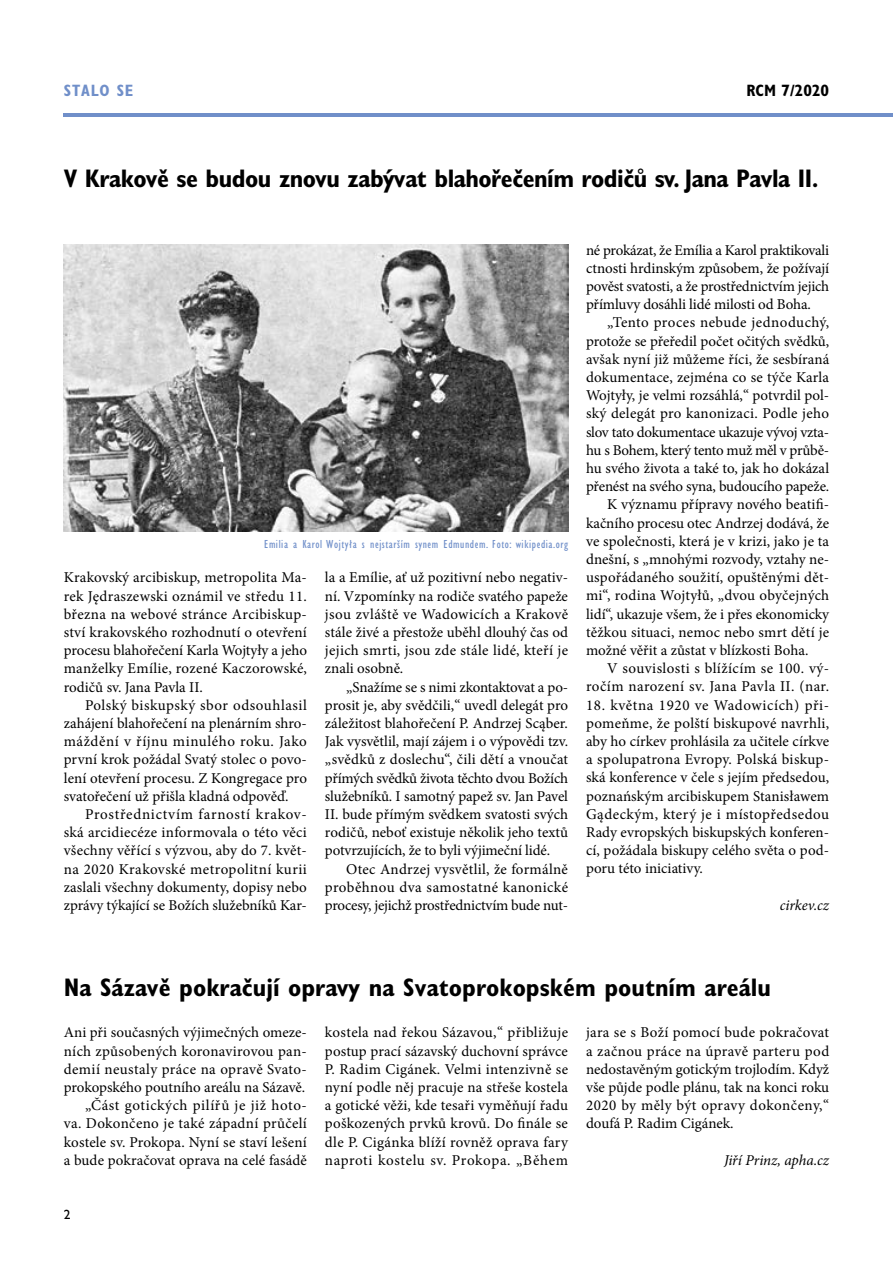
<style>
.page{position:relative;width:893px;height:1263px;background:#fff}
.page>*{position:absolute;margin:0;border:0;box-sizing:border-box;transform-origin:0 0}
.t1{font:700 condensed 25.5px "Gill Sans Std";letter-spacing:-.02em;color:#000}
.t2{font:700 condensed 25.5px "Gill Sans Std";color:#000}
.t3{font:700 condensed 16.5px "Gill Sans Std";color:#000}
.t4{font:700 condensed 16.5px "Gill Sans Std";color:#708fc9}
.t5{font:15px/18.1px "Minion Pro";letter-spacing:.005em;color:#000;text-align:justify}
.t6{font:15px "Minion Pro";letter-spacing:.03em;color:#000}
.t7{font:15px "Minion Pro";letter-spacing:-.015em;color:#000}
.t8{font:15px "Minion Pro";letter-spacing:.025em;color:#000}
.t9{font:15px "Minion Pro";letter-spacing:-.02em;color:#000}
.t10{font:italic 15px "Minion Pro";letter-spacing:-.005em;color:#000}
.t11{font:13.5px "Gill Sans Std";color:#000}
.t12{font:condensed 12px "Gill Sans Std";letter-spacing:.05em;color:#708fc9}
</style>
<div class="page">
<hr style="left:64px;top:113px;width:829px;height:4px;background:#708fc9">
<img style="left:64px;top:244px;width:504px;height:287px">
<p class="t4" style="left:64px;top:81px;width:71px">stalo se</p>
<p class="t3" style="left:746px;top:81px;width:84px">RCM 7/2020</p>
<h1 class="t1" style="left:64px;top:164px;width:756px">V Krakově se budou znovu zabývat blahořečením rodičů sv. Jana Pavla II.</h1>
<p class="t12" style="left:264px;top:537px;width:306px">Emilia a Karol Wojtyła s nejstarším synem Edmundem. Foto: wikipedia.org</p>
<p class="t5" style="left:64px;top:569px;width:245px">Krakovský arcibiskup, metropolita Ma&shy;rek Jędraszewski oznámil ve středu 11. března na webové stránce Arcibiskup&shy;ství krakovského rozhodnutí o otevření procesu blahořečení Karla Wojtyły a jeho manželky Emílie, rozené Kaczorowské, rodičů sv. Jana Pavla II.</p>
<p class="t5" style="left:64px;top:696px;width:245px;text-indent:21px">Polský biskupský sbor odsouhlasil zahájení blahořečení na plenárním shro&shy;máždění v říjnu minulého roku. Jako první krok požádal Svatý stolec o povo&shy;lení otevření procesu. Z Kongregace pro svatořečení už přišla kladná odpověď.</p>
<p class="t5" style="left:64px;top:805px;width:245px;text-indent:21px">Prostřednictvím farností krakov&shy;ská arcidiecéze informovala o této věci všechny věřící s výzvou, aby do 7. květ&shy;na 2020 Krakovské metropolitní kurii zaslali všechny dokumenty, dopisy nebo zprávy týkající se Božích služebníků Kar-</p>
<p class="t5" style="left:325px;top:568px;width:245px">la a Emílie, ať už pozitivní nebo negativ&shy;ní. Vzpomínky na rodiče svatého papeže jsou zvláště ve Wadowicích a Krakově stále živé a přestože uběhl dlouhý čas od jejich smrti, jsou zde stále lidé, kteří je znali osobně.</p>
<p class="t5" style="left:325px;top:678px;width:245px;text-indent:21px">„Snažíme se s nimi zkontaktovat a po&shy;prosit je, aby svědčili,“ uvedl delegát pro záležitost blahořečení P. Andrzej Scąber.<br>Jak vysvětlil, mají zájem i o výpovědi tzv. „svědků z doslechu“, čili dětí a vnoučat přímých svědků života těchto dvou Božích služebníků. I samotný papež sv. Jan Pavel II. bude přímým svědkem svatosti svých rodičů, neboť existuje několik jeho textů potvrzujících, že to byli výjimeční lidé.</p>
<p class="t5" style="left:325px;top:860px;width:245px;text-indent:21px">Otec Andrzej vysvětlil, že formálně proběhnou dva samostatné kanonické procesy, jejichž prostřednictvím bude nut-</p>
<p class="t5" style="left:586px;top:241px;width:245px">né prokázat, že Emília a Karol praktikovali ctnosti hrdinským způsobem, že požívají pověst svatosti, a že prostřednictvím jejich přímluvy dosáhli lidé milosti od Boha.</p>
<p class="t6" style="left:607px;top:313px;width:223px">„Tento proces nebude jednoduchý,</p>
<p class="t5" style="left:586px;top:332px;width:245px">protože se přeředil počet očitých svědků,</p>
<p class="t5" style="left:586px;top:350px;width:245px">avšak nyní již můžeme říci, že sesbíraná</p>
<p class="t5" style="left:586px;top:368px;width:245px">dokumentace, zejména co se týče Karla</p>
<p class="t5" style="left:586px;top:386px;width:245px">Wojtyły, je velmi rozsáhlá,“ potvrdil pol-</p>
<p class="t8" style="left:586px;top:404px;width:245px">ský delegát pro kanonizaci. Podle jeho</p>
<p class="t7" style="left:586px;top:422px;width:245px">slov tato dokumentace ukazuje vývoj vzta-</p>
<p class="t9" style="left:586px;top:440px;width:245px">hu s Bohem, který tento muž měl v průbě-</p>
<p class="t5" style="left:586px;top:459px;width:245px">hu svého života a také to, jak ho dokázal</p>
<p class="t5" style="left:586px;top:477px;width:245px">přenést na svého syna, budoucího papeže.</p>
<p class="t5" style="left:607px;top:496px;width:223px">K významu přípravy nového beatifi-</p>
<p class="t5" style="left:586px;top:514px;width:245px">kačního procesu otec Andrzej dodává, že</p>
<p class="t5" style="left:586px;top:532px;width:245px">ve společnosti, která je v krizi, jako je ta</p>
<p class="t5" style="left:586px;top:550px;width:245px">dnešní, s „mnohými rozvody, vztahy ne-</p>
<p class="t5" style="left:586px;top:568px;width:245px">uspořádaného soužití, opuštěnými dět-</p>
<p class="t5" style="left:586px;top:587px;width:245px">mi“, rodina Wojtyłů, „dvou obyčejných</p>
<p class="t5" style="left:586px;top:605px;width:245px">lidí“, ukazuje všem, že i přes ekonomicky</p>
<p class="t5" style="left:586px;top:623px;width:245px">těžkou situaci, nemoc nebo smrt dětí je</p>
<p class="t5" style="left:586px;top:641px;width:224px">možné věřit a zůstat v blízkosti Boha.</p>
<p class="t6" style="left:607px;top:658px;width:223px">V souvislosti s blížícím se 100. vý-</p>
<p class="t6" style="left:586px;top:677px;width:245px">ročím narození sv. Jana Pavla II. (nar.</p>
<p class="t5" style="left:586px;top:696px;width:245px">18. května 1920 ve Wadowicích) při&shy;pomeňme, že polští biskupové navrhli, aby ho církev prohlásila za učitele církve a spolupatrona Evropy. Polská biskup&shy;ská konference v čele s jejím předsedou, poznańským arcibiskupem Stanisławem Gądeckým, který je i místopředsedou Rady evropských biskupských konferen&shy;cí, požádala biskupy celého světa o pod&shy;poru této iniciativy.</p>
<p class="t10" style="left:780px;top:895px;width:51px">cirkev.cz</p>
<h1 class="t2" style="left:64px;top:972px;width:709px">Na Sázavě pokračují opravy na Svatoprokopském poutním areálu</h1>
<p class="t5" style="left:64px;top:1024px;width:245px;text-align:right">Ani při současných výjimečných omeze&shy;ních způsobených koronavirovou pan&shy;demií neustaly práce na opravě Svato&shy;prokopského poutního areálu na Sázavě. „Část gotických pilířů je již hoto&shy;va. Dokončeno je také západní průčelí kostele sv. Prokopa. Nyní se staví lešení a bude pokračovat oprava na celé fasádě</p>
<p class="t5" style="left:325px;top:1023px;width:245px">kostela nad řekou Sázavou,“ přibližuje postup prací sázavský duchovní správce P. Radim Cigánek. Velmi intenzivně se nyní podle něj pracuje na střeše kostela a gotické věži, kde tesaři vyměňují řadu poškozených prvků krovů. Do finále se dle P. Cigánka blíží rovněž oprava fary naproti kostelu sv. Prokopa. „Během</p>
<p class="t5" style="left:586px;top:1023px;width:245px">jara se s Boží pomocí bude pokračovat a začnou práce na úpravě parteru pod nedostavěným gotickým trojlodím. Když vše půjde podle plánu, tak na konci roku 2020 by měly být opravy dokončeny,“ doufá P. Radim Cigánek.</p>
<p class="t10" style="left:724px;top:1150px;width:107px">Jiří Prinz, apha.cz</p>
<p class="t11" style="left:64px;top:1207px;width:8px">2</p>
</div>
